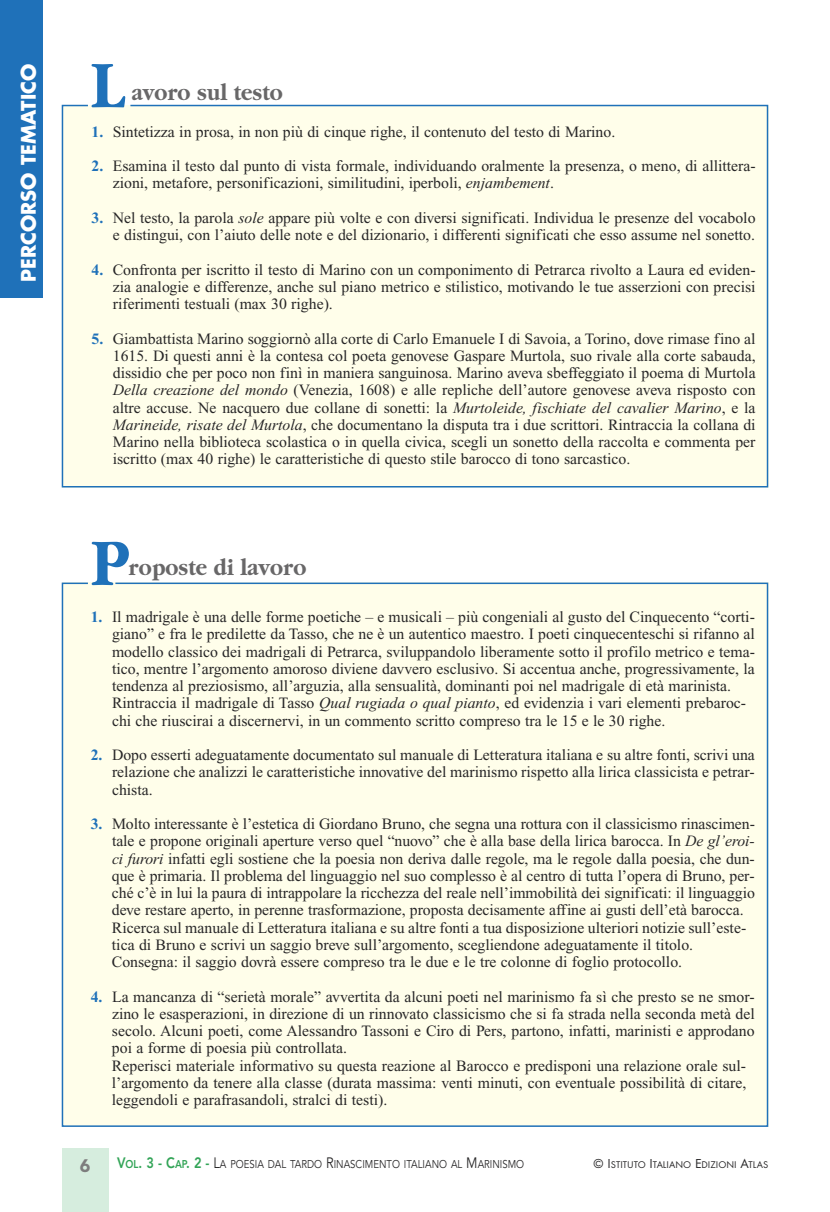
<style>
.page{position:relative;width:830px;height:1212px;background:#fff}
.page>*{position:absolute;margin:0;border:0;box-sizing:border-box;transform-origin:0 0}
.t1{font:700 69.15px "Garamond";color:#1f71b9;scale:.9 1}
.t2{font:700 24px "Garamond";color:#686768;scale:.9 1}
.t3{font:700 19.5px "Futura";color:#fff}
.t4{font:900 18px "Avenir";color:#7d7d7d}
.t5{font:15.75px/17.2px "Times New Roman";color:#272627}
.t6{font:11.25px "Avenir";color:#272627;scale:.85 1}
.t7{font:10.2px "Futura T";color:#272627}
.s1{font-weight:700;color:#1f71b9}
.s2{font-style:italic}
.s3{font-weight:800;font-size:15px;color:#32a457}
.s4{font-weight:800;color:#32a457}
.s5{font-size:15px}
.s6{font-size:13.5px}
</style>
<div class="page">
<div style="left:0;top:0;width:43px;height:298px;background:#1f71b9"></div>
<div style="left:62px;top:1148px;width:46px;height:64px;background:#d6edde"></div>
<div style="left:61px;top:104px;width:707px;height:384px;background:#fffeea"></div>
<div style="left:61px;top:582px;width:707px;height:545px;background:#fffeea"></div>
<p class="t3" style="left:19px;top:282px;width:220px;rotate:-90deg">PERCORSO TEMATICO</p>
<h1 class="t1" style="left:91px;top:43px;width:39px">L</h1>
<h2 class="t2" style="left:131px;top:78px;width:169px">avoro sul testo</h2>
<p class="t5" style="left:91px;top:124px;width:525px"><span class="s1">1.</span> Sintetizza in prosa, in non più di cinque righe, il contenuto del testo di Marino.</p>
<p class="t5" style="left:113px;top:159px;width:644px;text-indent:-21px"><span class="s1">2.</span> Esamina il testo dal punto di vista formale, individuando oralmente la presenza, o meno, di allittera&shy;zioni, metafore, personificazioni, similitudini, iperboli, <span class="s2">enjambement</span>.</p>
<p class="t5" style="left:91px;top:210px;width:665px;text-align:right"><span class="s1">3.</span> Nel testo, la parola <span class="s2">sole</span> appare più volte e con diversi significati. Individua le presenze del vocabolo e distingui, con l’aiuto delle note e del dizionario, i differenti significati che esso assume nel sonetto.</p>
<p class="t5" style="left:113px;top:262px;width:644px;text-align:justify;text-indent:-21px"><span class="s1">4.</span> Confronta per iscritto il testo di Marino con un componimento di Petrarca rivolto a Laura ed eviden&shy;zia analogie e differenze, anche sul piano metrico e stilistico, motivando le tue asserzioni con precisi riferimenti testuali (max 30 righe).</p>
<p class="t5" style="left:113px;top:331px;width:644px;text-align:justify;text-indent:-21px"><span class="s1">5.</span> Giambattista Marino soggiornò alla corte di Carlo Emanuele I di Savoia, a Torino, dove rimase fino al 1615. Di questi anni è la contesa col poeta genovese Gaspare Murtola, suo rivale alla corte sabauda, dissidio che per poco non finì in maniera sanguinosa. Marino aveva sbeffeggiato il poema di Murtola <span class="s2">Della creazione del mondo</span> (Venezia, 1608) e alle repliche dell’autore genovese aveva risposto con altre accuse. Ne nacquero due collane di sonetti: la <span class="s2">Murtoleide, fischiate del cavalier Marino</span>, e la <span class="s2">Marineide, risate del Murtola</span>, che documentano la disputa tra i due scrittori. Rintraccia la collana di Marino nella biblioteca scolastica o in quella civica, scegli un sonetto della raccolta e commenta per iscritto (max 40 righe) le caratteristiche di questo stile barocco di tono sarcastico.</p>
<h1 class="t1" style="left:91px;top:520px;width:43px">P</h1>
<h2 class="t2" style="left:128px;top:553px;width:199px">roposte di lavoro</h2>
<p class="t5" style="left:112px;top:610px;width:644px;text-indent:-21px"><span class="s1">1.</span> Il madrigale è una delle forme poetiche – e musicali – più congeniali al gusto del Cinquecento “corti&shy;giano” e fra le predilette da Tasso, che ne è un autentico maestro. I poeti cinquecenteschi si rifanno al modello classico dei madrigali di Petrarca, sviluppandolo liberamente sotto il profilo metrico e tema&shy;tico, mentre l’argomento amoroso diviene davvero esclusivo. Si accentua anche, progressivamente, la tendenza al preziosismo, all’arguzia, alla sensualità, dominanti poi nel madrigale di età marinista.<br>Rintraccia il madrigale di Tasso <span class="s2">Qual rugiada o qual pianto</span>, ed evidenzia i vari elementi prebaroc&shy;chi che riuscirai a discernervi, in un commento scritto compreso tra le 15 e le 30 righe.</p>
<p class="t5" style="left:112px;top:748px;width:644px;text-align:justify;text-indent:-21px"><span class="s1">2.</span> Dopo esserti adeguatamente documentato sul manuale di Letteratura italiana e su altre fonti, scrivi una relazione che analizzi le caratteristiche innovative del marinismo rispetto alla lirica classicista e petrar&shy;chista.</p>
<p class="t5" style="left:112px;top:817px;width:644px;text-indent:-21px"><span class="s1">3.</span> Molto interessante è l’estetica di Giordano Bruno, che segna una rottura con il classicismo rinascimen&shy;tale e propone originali aperture verso quel “nuovo” che è alla base della lirica barocca. In <span class="s2">De gl’eroi&shy;ci furori</span> infatti egli sostiene che la poesia non deriva dalle regole, ma le regole dalla poesia, che dun&shy;que è primaria. Il problema del linguaggio nel suo complesso è al centro di tutta l’opera di Bruno, per&shy;ché c’è in lui la paura di intrappolare la ricchezza del reale nell’immobilità dei significati: il linguaggio deve restare aperto, in perenne trasformazione, proposta decisamente affine ai gusti dell’età barocca.<br>Ricerca sul manuale di Letteratura italiana e su altre fonti a tua disposizione ulteriori notizie sull’este&shy;tica di Bruno e scrivi un saggio breve sull’argomento, scegliendone adeguatamente il titolo.<br>Consegna: il saggio dovrà essere compreso tra le due e le tre colonne di foglio protocollo.</p>
<p class="t5" style="left:112px;top:989px;width:644px;text-indent:-21px"><span class="s1">4.</span> La mancanza di “serietà morale” avvertita da alcuni poeti nel marinismo fa sì che presto se ne smor&shy;zino le esasperazioni, in direzione di un rinnovato classicismo che si fa strada nella seconda metà del secolo. Alcuni poeti, come Alessandro Tassoni e Ciro di Pers, partono, infatti, marinisti e approdano poi a forme di poesia più controllata.<br>Reperisci materiale informativo su questa reazione al Barocco e predisponi una relazione orale sul&shy;l’argomento da tenere alla classe (durata massima: venti minuti, con eventuale possibilità di citare, leggendoli e parafrasandoli, stralci di testi).</p>
<p class="t4" style="left:80px;top:1159px;width:12px">6</p>
<p class="t6" style="left:117px;top:1159px;width:480px"><span class="s3">V</span><span class="s4">OL</span><span class="s3">. 3 - C</span><span class="s4">AP</span><span class="s3">. 2 -</span> <span class="s5">L</span>A POESIA DAL TARDO <span class="s5">R</span>INASCIMENTO ITALIANO AL <span class="s5">M</span>ARINISMO</p>
<p class="t7" style="left:593px;top:1158px;width:176px"><span class="s6">© I</span>STITUTO <span class="s6">I</span>TALIANO <span class="s6">E</span>DIZIONI <span class="s6">A</span>TLAS</p>
</div>
